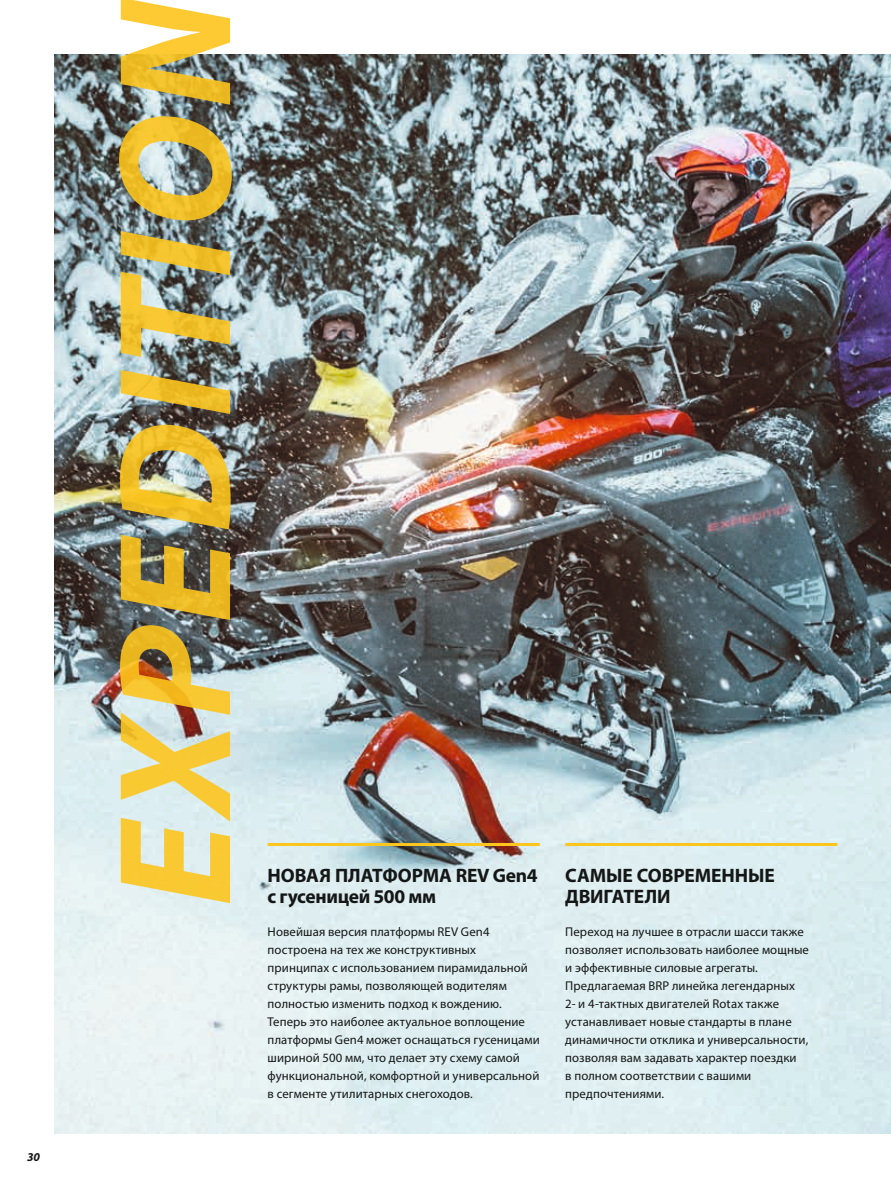
<style>
.page{position:relative;width:891px;height:1188px;background:#fff}
.page>*{position:absolute;margin:0;border:0;box-sizing:border-box;transform-origin:0 0}
.t1{font:italic 700 162px "Myriad Pro";color:#fdc51d}
.t2{font:700 19.5px/21px "Myriad Pro";letter-spacing:-.01em;color:#151616}
.t3{font:12.75px/18px "Myriad Pro";letter-spacing:.005em;color:#151616}
.t4{font:italic 700 12px "Myriad Pro";color:#151616}
</style>
<div class="page">
<img style="left:54px;top:54px;width:837px;height:1080px">
<hr style="left:268px;top:843px;width:272px;height:3px;background:#fdc51d">
<hr style="left:565px;top:843px;width:272px;height:3px;background:#fdc51d">
<p class="t4" style="left:27px;top:1149px;width:15px">30</p>
<h1 class="t1" style="left:70px;top:906px;width:910px;rotate:-90deg">EXPEDITION</h1>
<h2 class="t2" style="left:268px;top:864px;width:272px">НОВАЯ ПЛАТФОРМА REV Gen4 с гусеницей 500 мм</h2>
<p class="t3" style="left:268px;top:923px;width:274px">Новейшая версия платформы REV Gen4 построена на тех же конструктивных принципах с использованием пирамидальной структуры рамы, позволяющей водителям полностью изменить подход к вождению.<br>Теперь это наиболее актуальное воплощение платформы Gen4 может оснащаться гусеницами шириной 500 мм, что делает эту схему самой функциональной, комфортной и универсальной в сегменте утилитарных снегоходов.</p>
<h2 class="t2" style="left:565px;top:864px;width:211px">САМЫЕ СОВРЕМЕННЫЕ<br>ДВИГАТЕЛИ</h2>
<p class="t3" style="left:565px;top:923px;width:245px">Переход на лучшее в отрасли шасси также позволяет использовать наиболее мощные и эффективные силовые агрегаты.<br>Предлагаемая BRP линейка легендарных<br>2- и 4-тактных двигателей Rotax также устанавливает новые стандарты в плане динамичности отклика и универсальности, позволяя вам задавать характер поездки<br>в полном соответствии с вашими предпочтениями.</p>
</div>
